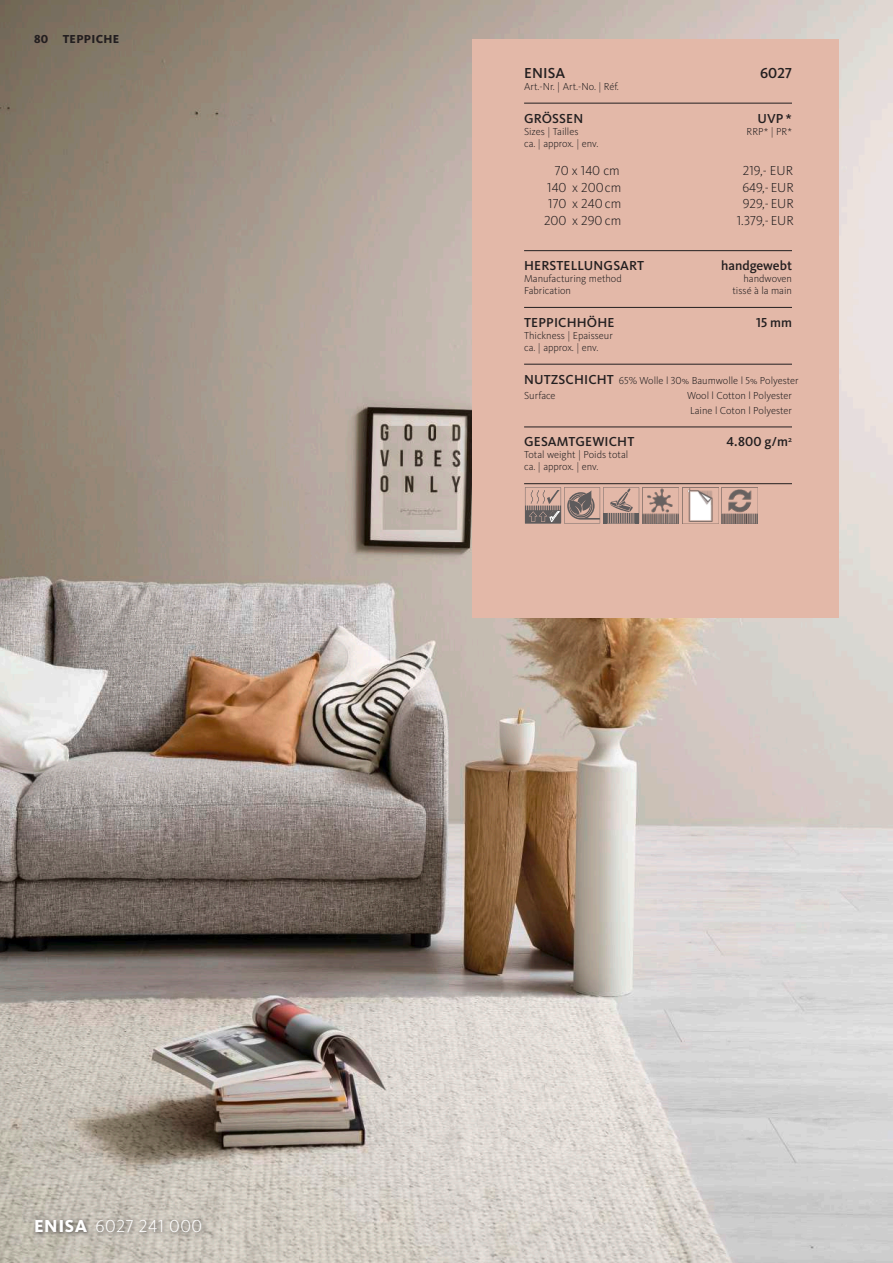
<style>
.page{position:relative;width:893px;height:1263px;background:#fff}
.page>*{position:absolute;margin:0;border:0;box-sizing:border-box;transform-origin:0 0}
.t1{font:300 18px "Kievit Pro";letter-spacing:.03em;color:#fff}
.t2{font:500 15px "Kievit Pro";color:#231f20}
.t3{font:500 13.5px "Kievit Pro";letter-spacing:.01em;color:#231f20}
.t4{font:300 13.5px "Kievit Pro";color:#231f20}
.t5{font:800 12px "Kievit Pro";letter-spacing:.025em;color:#231f20}
.t6{font:300 10.5px/12px "Kievit Pro";color:#231f20}
.s1{font-weight:800}
.s2{font-weight:500;font-size:13.5px}
</style>
<div class="page">
<img style="left:0;top:0;width:893px;height:1263px">
<div style="left:32px;top:1216px;width:175px;height:22px;background:#231f20;opacity:.75"></div>
<div style="left:472px;top:40px;width:367px;height:578px;background:#e3b8a8"></div>
<hr style="left:524px;top:103px;width:268px;height:1px;background:#231f20">
<hr style="left:524px;top:250px;width:268px;height:1px;background:#231f20">
<hr style="left:524px;top:307px;width:268px;height:1px;background:#231f20">
<hr style="left:524px;top:364px;width:268px;height:1px;background:#231f20">
<hr style="left:524px;top:427px;width:268px;height:1px;background:#231f20">
<hr style="left:524px;top:483px;width:268px;height:1px;background:#231f20">
<svg style="left:525px;top:487px;width:114px;height:36px"></svg>
<img style="left:722px;top:487px;width:36px;height:36px">
<img style="left:682px;top:487px;width:36px;height:36px">
<img style="left:643px;top:487px;width:36px;height:36px">
<p class="t5" style="left:34px;top:32px;width:87px">80 TEPPICHE</p>
<h1 class="t1" style="left:34px;top:1215px;width:170px"><span class="s1">ENISA</span> 6027 241 000</h1>
<h2 class="t2" style="left:524px;top:64px;width:43px">ENISA</h2>
<h2 class="t2" style="left:760px;top:64px;width:33px">6027</h2>
<p class="t6" style="left:524px;top:80px;width:96px">Art.-Nr. | Art.-No. | Réf.</p>
<p class="t3" style="left:524px;top:110px;width:61px">GRÖSSEN</p>
<p class="t3" style="left:757px;top:110px;width:36px">UVP *</p>
<p class="t6" style="left:524px;top:125px;width:56px">Sizes | Tailles</p>
<p class="t6" style="left:747px;top:125px;width:47px">RRP* | PR*</p>
<p class="t6" style="left:524px;top:137px;width:76px">ca. | approx. | env.</p>
<p class="t4" style="left:555px;top:163px;width:67px">70 x 140 cm</p>
<p class="t4" style="left:743px;top:163px;width:52px">219,- EUR</p>
<p class="t4" style="left:547px;top:179px;width:76px">140 x 200cm</p>
<p class="t4" style="left:742px;top:179px;width:53px">649,- EUR</p>
<p class="t4" style="left:548px;top:196px;width:75px">170 x 240 cm</p>
<p class="t4" style="left:743px;top:196px;width:53px">929,- EUR</p>
<p class="t4" style="left:544px;top:212px;width:79px">200 x 290 cm</p>
<p class="t4" style="left:737px;top:212px;width:59px">1.379,- EUR</p>
<p class="t3" style="left:524px;top:257px;width:122px">HERSTELLUNGSART</p>
<p class="t3" style="left:721px;top:257px;width:72px">handgewebt</p>
<p class="t6" style="left:524px;top:273px;width:99px">Manufacturing method</p>
<p class="t6" style="left:743px;top:273px;width:50px">handwoven</p>
<p class="t6" style="left:524px;top:285px;width:48px">Fabrication</p>
<p class="t6" style="left:732px;top:285px;width:61px">tissé à la main</p>
<p class="t3" style="left:524px;top:314px;width:92px">TEPPICHHÖHE</p>
<p class="t3" style="left:756px;top:314px;width:37px">15 mm</p>
<p class="t6" style="left:524px;top:329px;width:90px">Thickness | Epaisseur ca. | approx. | env.</p>
<p class="t6" style="left:524px;top:373px;width:276px;line-height:15px"><span class="s2">NUTZSCHICHT</span> 65% Wolle l 30% Baumwolle l 5% Polyester<br>Surface</p>
<p class="t6" style="left:687px;top:388px;width:106px;line-height:15px">Wool l Cotton l Polyester<br>Laine l Coton l Polyester</p>
<p class="t3" style="left:524px;top:434px;width:112px">GESAMTGEWICHT</p>
<p class="t3" style="left:727px;top:434px;width:67px">4.800 g/m<sup>2</sup></p>
<p class="t6" style="left:524px;top:449px;width:106px">Total weight | Poids total ca. | approx. | env.</p>
</div>
